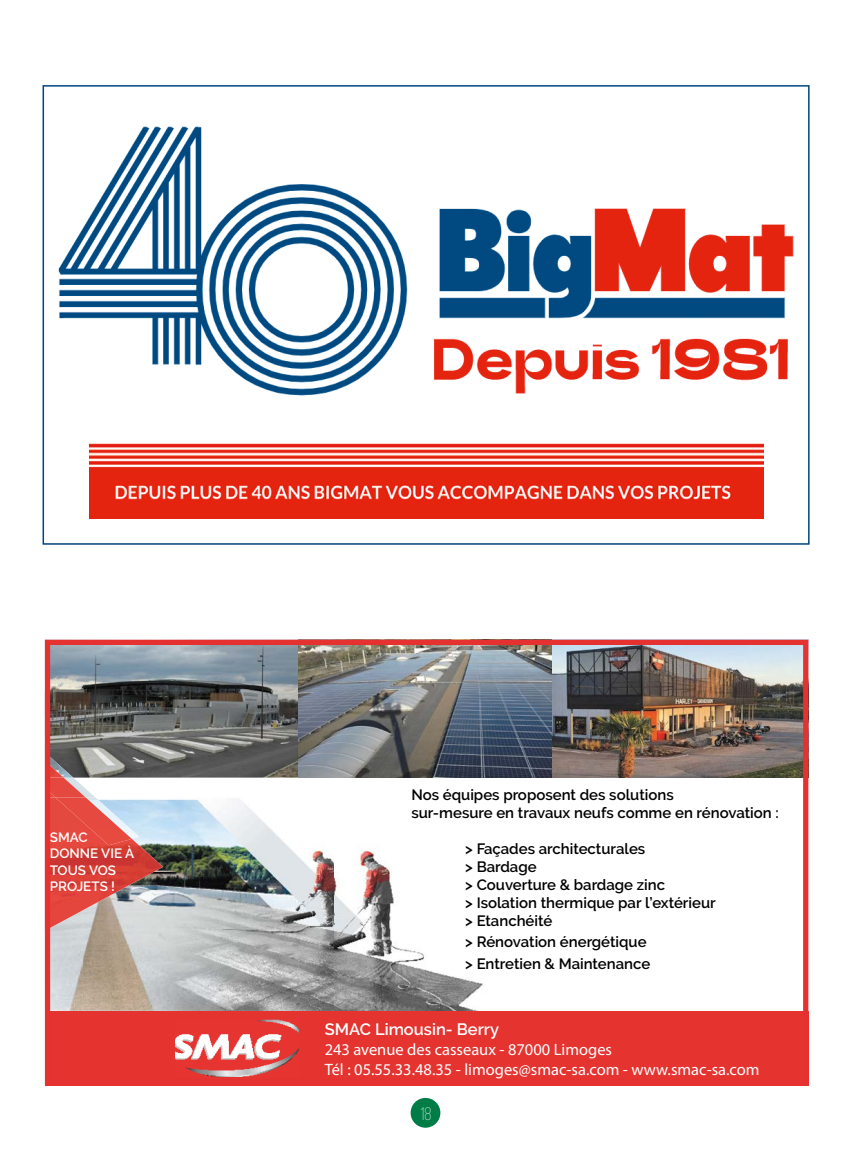
<style>
.page{position:relative;width:851px;height:1149px;background:#fff}
.page>*{position:absolute;margin:0;border:0;box-sizing:border-box;transform-origin:0 0}
.t1{font:300 18px "Bebas Neue";color:#fff}
.t2{font:16.5px/19.8px "Myriad Pro";color:#fff}
.t3{font:600 16.5px "Raleway";color:#fff}
.t4{font:600 15px/18px "Raleway";color:#000}
.t5{font:600 13.5px/16.2px "Raleway";color:#fff}
</style>
<div class="page">
<div style="left:410px;top:1097px;width:30px;height:30px;background:#007d46;border-radius:50%"></div>
<img style="left:58px;top:126px;width:736px;height:270px">
<img style="left:89px;top:444px;width:674px;height:74px">
<div style="left:43px;top:85px;width:766px;height:459px;border:2px solid #00457e"></div>
<img style="left:45px;top:639px;width:763px;height:445px">
<p class="t5" style="left:50px;top:829px;width:86px">SMAC<br>DONNE VIE À<br>TOUS VOS<br>PROJETS !</p>
<p class="t4" style="left:411px;top:785px;width:369px">Nos équipes proposent des solutions<br>sur-mesure en travaux neufs comme en rénovation :</p>
<p class="t4" style="left:465px;top:839px;width:252px">&gt; Façades architecturales<br>&gt; Bardage<br>&gt; Couverture &amp; bardage zinc<br>&gt; Isolation thermique par l’extérieur &gt; Etanchéité</p>
<p class="t4" style="left:465px;top:931px;width:186px;line-height:21.6px">&gt; Rénovation énergétique &gt; Entretien &amp; Maintenance</p>
<p class="t3" style="left:324px;top:1019px;width:176px">SMAC Limousin- Berry</p>
<p class="t2" style="left:324px;top:1038px;width:436px">243 avenue des casseaux - 87000 Limoges<br>Tél : 05.55.33.48.35 - limoges@smac-sa.com - www.smac-sa.com</p>
<p class="t1" style="left:420px;top:1103px;width:13px">18</p>
</div>
